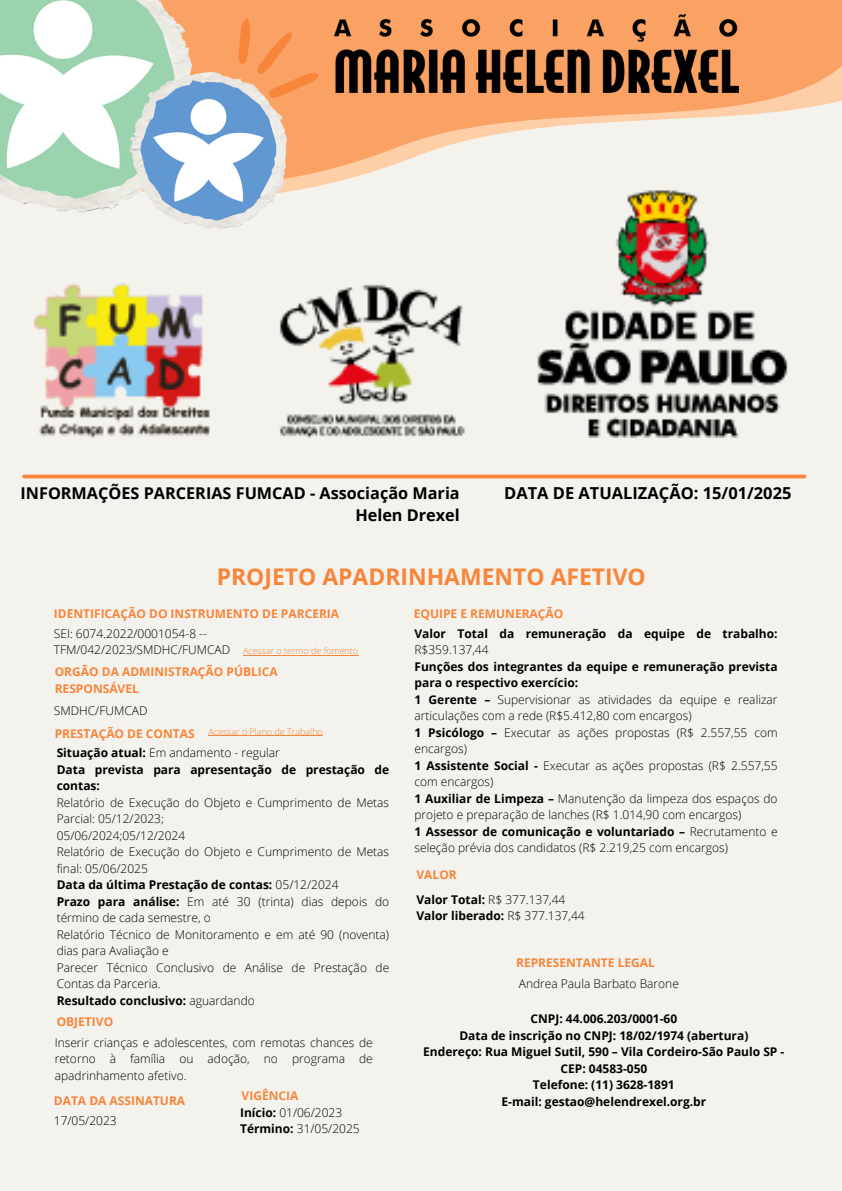
<style>
.page{position:relative;width:842px;height:1191px;background:#fff}
.page>*{position:absolute;margin:0;border:0;box-sizing:border-box;transform-origin:0 0}
.t1{font:700 22.9px "Open Sans";color:#f7853a}
.t2{font:700 16.5px "Open Sans";color:#000}
.t3{font:700 16.3px/22.5px "Open Sans";color:#000;text-align:right}
.t4{font:300 12px/16.5px "Open Sans";color:#000}
.t5{font:700 12px/16.5px "Open Sans";color:#000}
.t6{font:700 12px/16.5px "Open Sans";color:#f7853a}
.t7{font:300 9px "Open Sans";color:#f7853a}
.s1{font-weight:700}
.s2{font-weight:300}
</style>
<div class="page">
<div style="left:0;top:0;width:842px;height:1190px;background:#f3f2ed"></div>
<svg style="left:192px;top:0;width:650px;height:186px;fill:#f9a569"></svg>
<img style="left:0;top:0;width:192px;height:205px">
<img style="left:130px;top:72px;width:157px;height:114px">
<img style="left:331px;top:10px;width:407px;height:82px">
<svg style="left:231px;top:6px;width:90px;height:97px;background:#f3a066"></svg>
<svg style="left:24px;top:474px;width:780px;height:4px;background:#f69657"></svg>
<img style="left:33px;top:186px;width:755px;height:251px">
<hr style="left:243px;top:654px;width:115px;height:1px;background:#f7853a">
<hr style="left:208px;top:735px;width:115px;height:1px;background:#f7853a">
<p class="t3" style="left:21px;top:481px;width:441px">INFORMAÇÕES PARCERIAS FUMCAD - Associação Maria<br>Helen Drexel</p>
<p class="t2" style="left:504px;top:481px;width:289px">DATA DE ATUALIZAÇÃO: 15/01/2025</p>
<p class="t1" style="left:217px;top:560px;width:431px">PROJETO APADRINHAMENTO AFETIVO</p>
<p class="t6" style="left:54px;top:605px;width:287px">IDENTIFICAÇÃO DO INSTRUMENTO DE PARCERIA</p>
<p class="t4" style="left:54px;top:624px;width:178px">SEI: 6074.2022/0001054-8 --<br>TFM/042/2023/SMDHC/FUMCAD</p>
<p class="t6" style="left:55px;top:663px;width:225px">ORGÃO DA ADMINISTRAÇÃO PÚBLICA<br>RESPONSÁVEL</p>
<h3 class="t4" style="left:54px;top:702px;width:95px">SMDHC/FUMCAD</h3>
<h2 class="t6" style="left:55px;top:724px;width:141px">PRESTAÇÃO DE CONTAS</h2>
<h1 class="t4" style="left:57px;top:744px;width:225px"><span class="s1">Situação atual:</span> Em andamento - regular</h1>
<h4 class="t5" style="left:57px;top:760px;width:334px">Data prevista para apresentação de prestação de contas:</h4>
<h4 class="t4" style="left:57px;top:793px;width:334px">Relatório de Execução do Objeto e Cumprimento de Metas<br>Parcial: 05/12/2023;</h4>
<h5 class="t4" style="left:57px;top:826px;width:130px">05/06/2024;05/12/2024</h5>
<p class="t4" style="left:57px;top:843px;width:334px">Relatório de Execução do Objeto e Cumprimento de Metas final: 05/06/2025</p>
<p class="t5" style="left:57px;top:876px;width:283px">Data da última Prestação de contas: <span class="s2">05/12/2024</span></p>
<p class="t4" style="left:57px;top:892px;width:334px"><span class="s1">Prazo para análise:</span> Em até 30 (trinta) dias depois do término de cada semestre, o</p>
<p class="t4" style="left:57px;top:925px;width:334px">Relatório Técnico de Monitoramento e em até 90 (noventa) dias para Avaliação e</p>
<p class="t4" style="left:57px;top:958px;width:334px">Parecer Técnico Conclusivo de Análise de Prestação de<br>Contas da Parceria.</p>
<p class="t5" style="left:57px;top:991px;width:200px">Resultado conclusivo: <span class="s2">aguardando</span></p>
<p class="t6" style="left:414px;top:605px;width:151px">EQUIPE E REMUNERAÇÃO</p>
<h4 class="t5" style="left:414px;top:624px;width:365px">Valor Total da remuneração da equipe de trabalho:<br><span class="s2">R$359.137,44</span></h4>
<h5 class="t5" style="left:414px;top:657px;width:365px">Funções dos integrantes da equipe e remuneração prevista para o respectivo exercício:</h5>
<h4 class="t4" style="left:414px;top:690px;width:365px"><span class="s1">1 Gerente –</span> Supervisionar as atividades da equipe e realizar articulações com a rede (R$5.412,80 com encargos)</h4>
<p class="t4" style="left:414px;top:723px;width:365px"><span class="s1">1 Psicólogo –</span> Executar as ações propostas (R$ 2.557,55 com encargos)</p>
<p class="t4" style="left:414px;top:756px;width:365px"><span class="s1">1 Assistente Social -</span> Executar as ações propostas (R$ 2.557,55 com encargos)</p>
<p class="t4" style="left:414px;top:789px;width:365px"><span class="s1">1 Auxiliar de Limpeza –</span> Manutenção da limpeza dos espaços do projeto e preparação de lanches (R$ 1.014,90 com encargos)</p>
<p class="t4" style="left:414px;top:822px;width:365px"><span class="s1">1 Assessor de comunicação e voluntariado –</span> Recrutamento e seleção prévia dos candidatos (R$ 2.219,25 com encargos)</p>
<p class="t6" style="left:416px;top:866px;width:42px">VALOR</p>
<p class="t4" style="left:416px;top:890px;width:150px"><span class="s1">Valor Total:</span> R$ 377.137,44</p>
<p class="t5" style="left:416px;top:907px;width:170px">Valor liberado: <span class="s2">R$ 377.137,44</span></p>
<p class="t7" style="left:243px;top:644px;width:117px">Acessar o termo de fomento</p>
<h4 class="t7" style="left:208px;top:725px;width:116px">Acessar o Plano de Trabalho</h4>
<h4 class="t6" style="left:516px;top:954px;width:140px">REPRESENTANTE LEGAL</h4>
<p class="t4" style="left:519px;top:975px;width:162px">Andrea Paula Barbato Barone</p>
<p class="t6" style="left:57px;top:1012px;width:58px">OBJETIVO</p>
<p class="t4" style="left:55px;top:1033px;width:320px;text-align:justify">Inserir crianças e adolescentes, com remotas chances de retorno à família ou adoção, no programa de apadrinhamento afetivo.</p>
<p class="t6" style="left:54px;top:1091px;width:133px">DATA DA ASSINATURA</p>
<h4 class="t4" style="left:54px;top:1112px;width:64px">17/05/2023</h4>
<p class="t6" style="left:242px;top:1087px;width:58px">VIGÊNCIA</p>
<p class="t4" style="left:240px;top:1103px;width:104px"><span class="s1">Início:</span> 01/06/2023</p>
<p class="t4" style="left:240px;top:1120px;width:121px"><span class="s1">Término:</span> 31/05/2025</p>
<p class="t5" style="left:423px;top:1010px;width:363px;text-align:center">CNPJ: 44.006.203/0001-60<br>Data de inscrição no CNPJ: 18/02/1974 (abertura)<br>Endereço: Rua Miguel Sutil, 590 – Vila Cordeiro-São Paulo SP - CEP: 04583-050<br>Telefone: (11) 3628-1891<br>E-mail: gestao@helendrexel.org.br</p>
</div>
